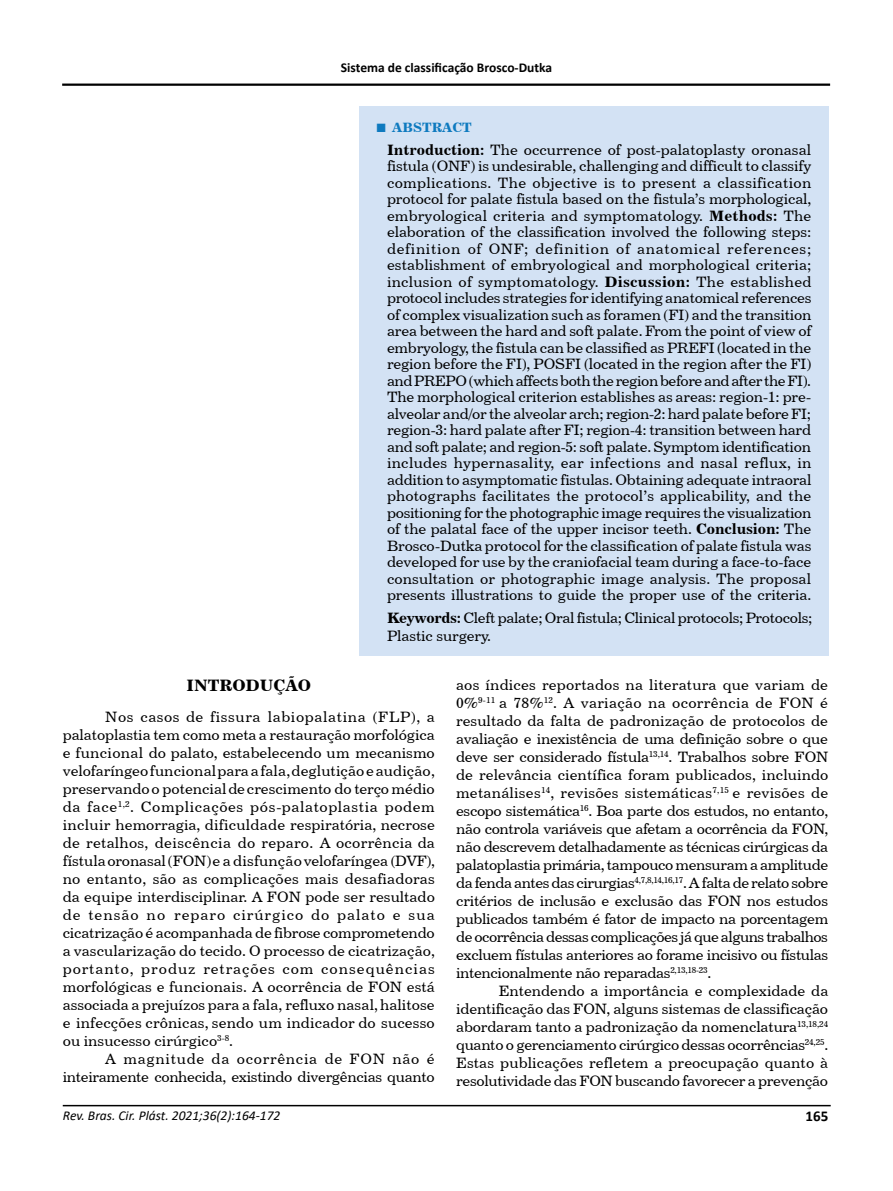
<style>
.page{position:relative;width:893px;height:1191px;background:#fff}
.page>*{position:absolute;margin:0;border:0;box-sizing:border-box;transform-origin:0 0}
.t1{font:16.5px "Century 731 BT Bold A";color:#000}
.t2{font:15px/18px "Century 731 BT Roman A";letter-spacing:-.02em;color:#000;text-align:justify}
.t3{font:700 15px "Calibri";color:#000}
.t4{font:italic 13.5px "Calibri";color:#000}
.t5{font:700 13.5px "Calibri";color:#000}
.t6{font:13.5px "Century 731 BT Bold A";color:#0e7abf}
.s1{font-family:"Times New Roman";font-weight:700;font-size:18px}
.s2{font-family:"Century 731 BT Bold A"}
</style>
<div class="page">
<hr style="left:63px;top:1104px;width:768px;height:2px;background:#000">
<hr style="left:62px;top:84px;width:768px;height:2px;background:#000">
<div style="left:359px;top:106px;width:470px;height:550px;background:#d3e2f4"></div>
<p class="t5" style="left:341px;top:58px;width:213px">Sistema de classificação Brosco-Dutka</p>
<p class="t6" style="left:376px;top:119px;width:98px"><span class="s1">■</span> ABSTRACT</p>
<p class="t2" style="left:387px;top:141px;width:426px;line-height:16.5px"><span class="s2">Introduction:</span> The occurrence of post-palatoplasty oronasal fistula (ONF) is undesirable, challenging and difficult to classify complications. The objective is to present a classification protocol for palate fistula based on the fistula’s morphological, embryological criteria and symptomatology. <span class="s2">Methods:</span> The elaboration of the classification involved the following steps: definition of ONF; definition of anatomical references; establishment of embryological and morphological criteria; inclusion of symptomatology. <span class="s2">Discussion:</span> The established protocol includes strategies for identifying anatomical references of complex visualization such as foramen (FI) and the transition area between the hard and soft palate. From the point of view of embryology, the fistula can be classified as PREFI (located in the region before the FI), POSFI (located in the region after the FI) and PREPO (which affects both the region before and after the FI).<br>The morphological criterion establishes as areas: region-1: pre&shy;alveolar and/or the alveolar arch; region-2: hard palate before FI; region-3: hard palate after FI; region-4: transition between hard and soft palate; and region-5: soft palate. Symptom identification includes hypernasality, ear infections and nasal reflux, in addition to asymptomatic fistulas. Obtaining adequate intraoral photographs facilitates the protocol’s applicability, and the positioning for the photographic image requires the visualization of the palatal face of the upper incisor teeth. <span class="s2">Conclusion:</span> The Brosco-Dutka protocol for the classification of palate fistula was developed for use by the craniofacial team during a face-to-face consultation or photographic image analysis. The proposal presents illustrations to guide the proper use of the criteria.</p>
<p class="t2" style="left:387px;top:608px;width:427px"><span class="s2">Keywords:</span> Cleft palate; Oral fistula; Clinical protocols; Protocols;<br>Plastic surgery.</p>
<p class="t1" style="left:187px;top:675px;width:126px">INTRODUÇÃO</p>
<p class="t2" style="left:63px;top:707px;width:374px;text-indent:43px">Nos casos de fissura labiopalatina (FLP), a palatoplastia tem como meta a restauração morfológica e funcional do palato, estabelecendo um mecanismo velofaríngeo funcional para a fala, deglutição e audição, preservando o potencial de crescimento do terço médio da face<sup>1,2</sup>. Complicações pós-palatoplastia podem incluir hemorragia, dificuldade respiratória, necrose de retalhos, deiscência do reparo. A ocorrência da fístula oronasal (FON) e a disfunção velofaríngea (DVF), no entanto, são as complicações mais desafiadoras da equipe interdisciplinar. A FON pode ser resultado de tensão no reparo cirúrgico do palato e sua cicatrização é acompanhada de fibrose comprometendo a vascularização do tecido. O processo de cicatrização, portanto, produz retrações com consequências morfológicas e funcionais. A ocorrência de FON está associada a prejuízos para a fala, refluxo nasal, halitose e infecções crônicas, sendo um indicador do sucesso ou insucesso cirúrgico<sup>3-8</sup>.</p>
<p class="t2" style="left:63px;top:1049px;width:373px;text-align:right">A magnitude da ocorrência de FON não é inteiramente conhecida, existindo divergências quanto</p>
<p class="t2" style="left:456px;top:675px;width:374px">aos índices reportados na literatura que variam de 0%<sup>9-11</sup> a 78%<sup>12</sup>. A variação na ocorrência de FON é resultado da falta de padronização de protocolos de avaliação e inexistência de uma definição sobre o que deve ser considerado fístula<sup>13,14</sup>. Trabalhos sobre FON de relevância científica foram publicados, incluindo metanálises<sup>14</sup>, revisões sistemáticas<sup>7,15</sup> e revisões de escopo sistemática<sup>16</sup>. Boa parte dos estudos, no entanto, não controla variáveis que afetam a ocorrência da FON, não descrevem detalhadamente as técnicas cirúrgicas da palatoplastia primária, tampouco mensuram a amplitude da fenda antes das cirurgias<sup>4,7,8,14,16,17</sup>. A falta de relato sobre critérios de inclusão e exclusão das FON nos estudos publicados também é fator de impacto na porcentagem de ocorrência dessas complicações já que alguns trabalhos excluem fístulas anteriores ao forame incisivo ou fístulas intencionalmente não reparadas<sup>2,13,18-23</sup>.</p>
<p class="t2" style="left:456px;top:981px;width:374px;text-indent:43px">Entendendo a importância e complexidade da identificação das FON, alguns sistemas de classificação abordaram tanto a padronização da nomenclatura<sup>13,18,24 </sup>quanto o gerenciamento cirúrgico dessas ocorrências<sup>24,25</sup>.<br>Estas publicações refletem a preocupação quanto à resolutividade das FON buscando favorecer a prevenção</p>
<p class="t4" style="left:63px;top:1105px;width:219px">Rev. Bras. Cir. Plást. 2021;36(2):164-172</p>
<p class="t3" style="left:806px;top:1105px;width:24px">165</p>
</div>
